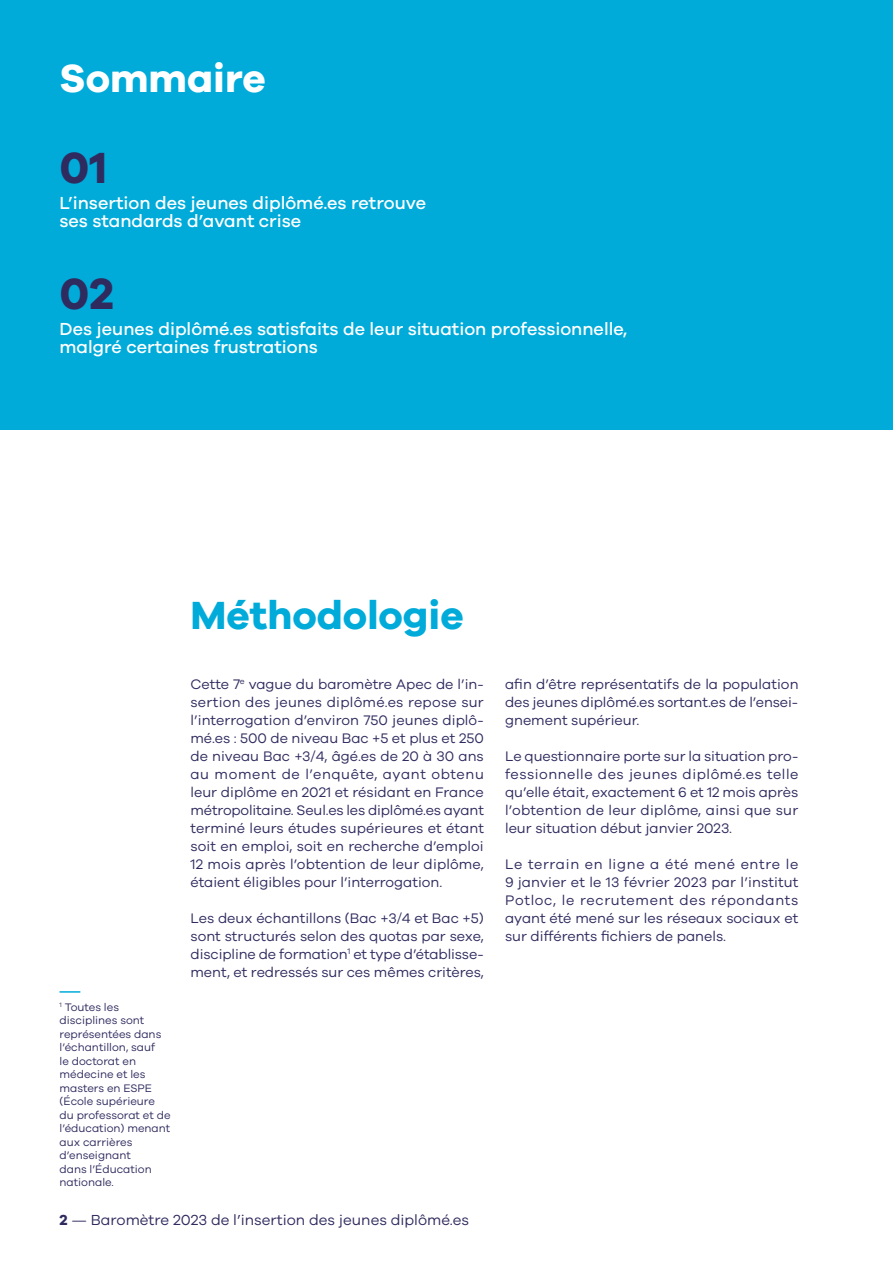
<style>
.page{position:relative;width:893px;height:1263px;background:#fff}
.page>*{position:absolute;margin:0;border:0;box-sizing:border-box;transform-origin:0 0}
.t1{font:700 45px "Galano Grotesque";color:#2f2b5f}
.t2{font:700 40.5px "Galano Grotesque";color:#00abda}
.t3{font:700 40.5px "Galano Grotesque";color:#fff}
.t4{font:500 18px/18px "Galano Grotesque";color:#fff}
.t5{font:15px "Galano Grotesque";color:#2f2b5f}
.t6{font:14.25px/18px "Galano Grotesque";color:#2f2b5f;text-align:justify}
.t7{font:11.25px/13.5px "Galano Grotesque";color:#2f2b5f}
.s1{font-weight:700}
</style>
<div class="page">
<div style="left:0;top:0;width:893px;height:429px;background:#00abda"></div>
<hr style="left:60px;top:991px;width:20px;height:2px;background:#00abda">
<h2 class="t3" style="left:60px;top:53px;width:208px">Sommaire</h2>
<h1 class="t1" style="left:60px;top:139px;width:49px">01</h1>
<p class="t4" style="left:60px;top:193px;width:368px">L’insertion des jeunes diplômé.es retrouve ses standards d’avant crise</p>
<h1 class="t1" style="left:60px;top:266px;width:56px">02</h1>
<p class="t4" style="left:60px;top:320px;width:569px">Des jeunes diplômé.es satisfaits de leur situation professionnelle, malgré certaines frustrations</p>
<h2 class="t2" style="left:191px;top:591px;width:275px">Méthodologie</h2>
<p class="t7" style="left:60px;top:1000px;width:113px"><sup>1</sup> Toutes les disciplines sont représentées dans l’échantillon, sauf<br>le doctorat en médecine et les masters en ESPE (École supérieure du professorat et de l’éducation) menant aux carrières d’enseignant<br>dans l’Éducation nationale.</p>
<p class="t6" style="left:190px;top:674px;width:295px">Cette 7<sup>e</sup> vague du baromètre Apec de l’in&shy;sertion des jeunes diplômé.es repose sur l’interrogation d’environ 750 jeunes diplô&shy;mé.es : 500 de niveau Bac +5 et plus et 250 de niveau Bac +3/4, âgé.es de 20 à 30 ans au moment de l’enquête, ayant obtenu leur diplôme en 2021 et résidant en France métropolitaine. Seul.es les diplômé.es ayant terminé leurs études supérieures et étant soit en emploi, soit en recherche d’emploi 12 mois après l’obtention de leur diplôme, étaient éligibles pour l’interrogation.</p>
<p class="t6" style="left:190px;top:908px;width:295px">Les deux échantillons (Bac +3/4 et Bac +5) sont structurés selon des quotas par sexe, discipline de formation<sup>1</sup> et type d’établisse&shy;ment, et redressés sur ces mêmes critères,</p>
<p class="t5" style="left:60px;top:1211px;width:411px"><span class="s1">2</span> — Baromètre 2023 de l’insertion des jeunes diplômé.es</p>
<p class="t6" style="left:505px;top:674px;width:295px">afin d’être représentatifs de la population des jeunes diplômé.es sortant.es de l’ensei&shy;gnement supérieur.</p>
<p class="t6" style="left:505px;top:746px;width:295px">Le questionnaire porte sur la situation pro&shy;fessionnelle des jeunes diplômé.es telle qu’elle était, exactement 6 et 12 mois après l’obtention de leur diplôme, ainsi que sur leur situation début janvier 2023.</p>
<p class="t6" style="left:505px;top:854px;width:295px">Le terrain en ligne a été mené entre le 9 janvier et le 13 février 2023 par l’institut Potloc, le recrutement des répondants ayant été mené sur les réseaux sociaux et sur différents fichiers de panels.</p>
</div>
